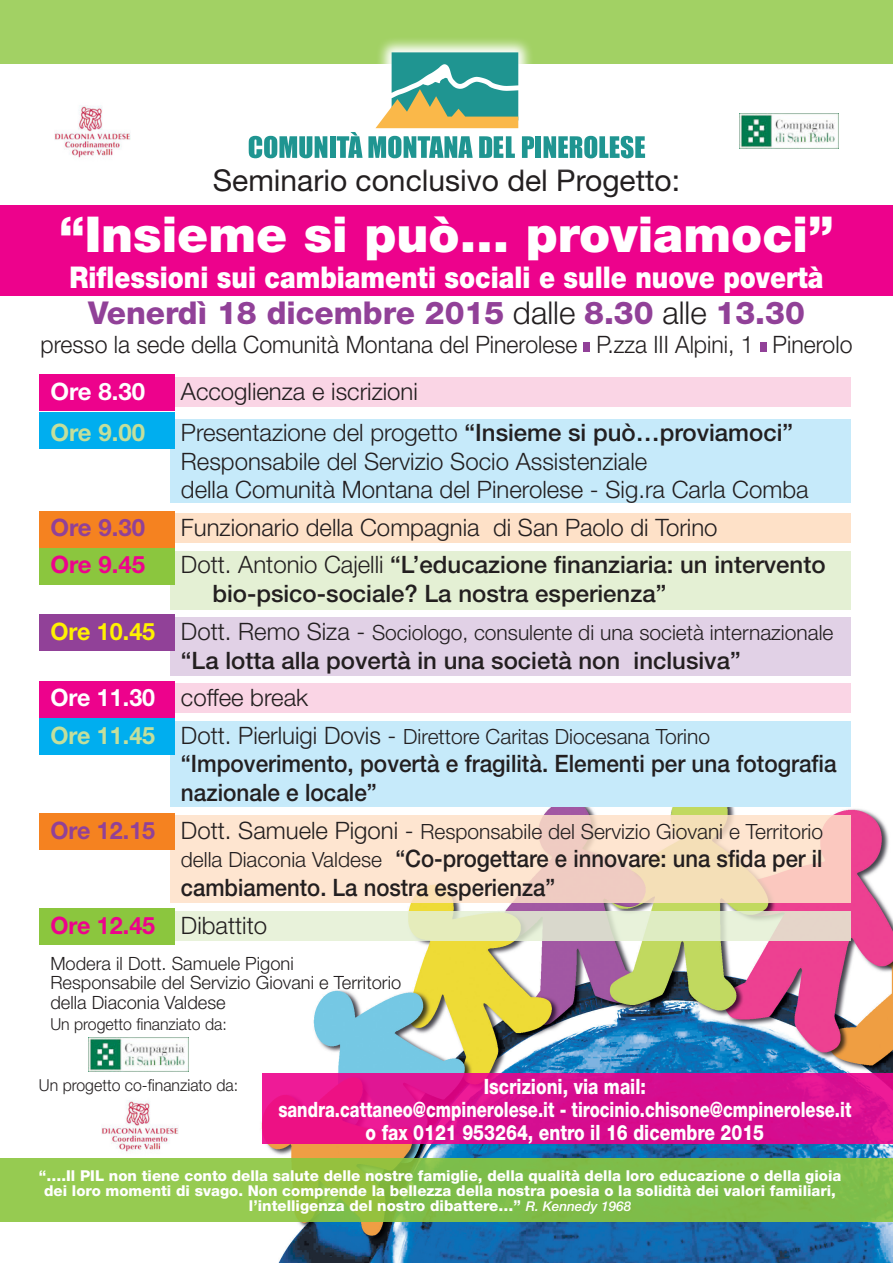
<style>
.page{position:relative;width:893px;height:1263px;background:#fff}
.page>*{position:absolute;margin:0;border:0;box-sizing:border-box;transform-origin:0 0}
.t1{font:900 49.5px "Helvetica Neue LT Std";color:#fff}
.t2{font:800 31.5px "Helvetica Neue LT Std";color:#914198}
.t3{font:900 30px "Helvetica Neue LT Std";color:#fff;scale:.85 1}
.t4{font:30px "Helvetica Neue LT Std";color:#231f20}
.t5{font:300 24px/28.8px "Helvetica Neue LT Std";color:#231f20}
.t6{font:500 24px/28.8px "Helvetica Neue LT Std";color:#231f20}
.t7{font:500 24px/28.8px "Helvetica Neue LT Std";color:#231f20;scale:.92 1}
.t8{font:500 24px/28.8px "Helvetica Neue LT Std";color:#231f20;scale:.94 1}
.t9{font:300 24px "Helvetica Neue LT Std";color:#231f20;scale:.96 1}
.t10{font:700 24px "Helvetica Neue LT Std";color:#fff}
.t11{font:700 24px "Helvetica Neue LT Std";color:#c4df9b}
.t12{font:700 24px "Helvetica Neue LT Std";color:#914198}
.t13{font:700 24px "Helvetica Neue LT Std";color:#ed028c}
.t14{font:800 21.15px "Helvetica Neue LT Std";color:#fff;scale:.78 1}
.t15{font:800 21.15px "Helvetica Neue LT Std";color:#fff;scale:.82 1}
.t16{font:300 21px "Helvetica Neue LT Std";color:#231f20}
.t17{font:300 18.3px "Helvetica Neue LT Std";color:#231f20}
.t18{font:300 16.5px "Helvetica Neue LT Std";color:#231f20;scale:.96 1}
.t19{font:800 15px/15px "Helvetica Neue LT Std";color:#fff;text-align:center}
.s1{font-weight:300;color:#231f20}
.s2{font-weight:500}
.s3{font-weight:300}
.s4{font-weight:700;font-size:24px;color:#fff101}
.s5{font-size:24px}
.s6{font-weight:700;color:#fff}
.s7{font-weight:700;font-size:24px;color:#c4df9b}
.s8{font-weight:700;font-size:24px;color:#914198}
.s9{font-weight:300;font-size:21px}
.s10{font-weight:700;color:#ed028c}
.s11{font-weight:500;font-style:italic;font-size:13.5px}
</style>
<div class="page">
<div style="left:170px;top:377px;width:680px;height:30px;background:#fad5e5"></div>
<div style="left:39px;top:374px;width:135px;height:37px;background:#ed028c"></div>
<img style="left:102px;top:1100px;width:77px;height:52px">
<img style="left:261px;top:774px;width:632px;height:489px">
<div style="left:584px;top:342px;width:6px;height:10px;background:#914198"></div>
<div style="left:760px;top:342px;width:6px;height:10px;background:#914198"></div>
<div style="left:0;top:205px;width:893px;height:91px;background:#ed028c"></div>
<svg style="left:262px;top:1074px;width:631px;height:70px;background:#dc0f8e"></svg>
<img style="left:89px;top:1037px;width:99px;height:35px">
<svg style="left:0;top:1158px;width:893px;height:64px;background:#88c14a"></svg>
<div style="left:0;top:0;width:893px;height:63px;background:#a2d164"></div>
<svg style="left:233px;top:39px;width:428px;height:120px"></svg>
<svg style="left:249px;top:136px;width:78px;height:22px;background:#58b0ad"></svg>
<div style="left:330px;top:136px;width:5px;height:22px;background:#1f9591"></div>
<div style="left:536px;top:136px;width:5px;height:22px;background:#1f9591"></div>
<svg style="left:544px;top:136px;width:101px;height:22px"></svg>
<svg style="left:337px;top:52px;width:197px;height:106px"></svg>
<div style="left:170px;top:419px;width:680px;height:83px;background:#c6eafa"></div>
<div style="left:170px;top:551px;width:680px;height:58px;background:#e4f0d4"></div>
<div style="left:170px;top:722px;width:680px;height:85px;background:#c6eafa"></div>
<div style="left:170px;top:617px;width:680px;height:59px;background:#e1d1e6"></div>
<svg style="left:170px;top:815px;width:680px;height:88px;background:#fadec9"></svg>
<div style="left:170px;top:513px;width:680px;height:30px;background:#fee1c8"></div>
<div style="left:170px;top:683px;width:680px;height:30px;background:#fad5e5"></div>
<svg style="left:174px;top:911px;width:676px;height:30px;background:#e3e9ce"></svg>
<div style="left:39px;top:412px;width:135px;height:37px;background:#00aeef"></div>
<div style="left:39px;top:511px;width:135px;height:36px;background:#f58220"></div>
<div style="left:39px;top:681px;width:135px;height:36px;background:#ed028c"></div>
<div style="left:39px;top:548px;width:135px;height:37px;background:#8bc63e"></div>
<div style="left:39px;top:718px;width:135px;height:37px;background:#00aeef"></div>
<div style="left:39px;top:614px;width:135px;height:37px;background:#914198"></div>
<div style="left:39px;top:813px;width:135px;height:36px;background:#f58220"></div>
<div style="left:39px;top:908px;width:135px;height:37px;background:#8bc63e"></div>
<img style="left:54px;top:105px;width:77px;height:53px">
<img style="left:740px;top:114px;width:99px;height:34px">
<p class="t4" style="left:213px;top:163px;width:469px">Seminario conclusivo del Progetto:</p>
<p class="t1" style="left:59px;top:204px;width:776px">“Insieme si può… proviamoci”</p>
<p class="t3" style="left:70px;top:259px;width:888px">Riflessioni sui cambiamenti sociali e sulle nuove povertà</p>
<p class="t2" style="left:88px;top:294px;width:718px">Venerdì 18 dicembre 2015 <span class="s1">dalle</span> 8.30 <span class="s1">alle</span> 13.30</p>
<p class="t9" style="left:41px;top:330px;width:847px">presso la sede della Comunità Montana del Pinerolese P.zza III Alpini, 1 Pinerolo</p>
<p class="t10" style="left:50px;top:377px;width:96px">Ore 8.30</p>
<p class="t5" style="left:181px;top:376px;width:238px">Accoglienza e iscrizioni</p>
<p class="t11" style="left:50px;top:417px;width:96px">Ore 9.00</p>
<p class="t5" style="left:181px;top:417px;width:614px">Presentazione del progetto <span class="s2">“Insieme si può…proviamoci”<br></span>Responsabile del Servizio Socio Assistenziale</p>
<p class="t5" style="left:181px;top:475px;width:629px">della Comunità Montana del Pinerolese - Sig.ra Carla Comba</p>
<p class="t12" style="left:50px;top:512px;width:96px">Ore 9.30</p>
<p class="t5" style="left:181px;top:512px;width:538px">Funzionario della Compagnia di San Paolo di Torino</p>
<p class="t13" style="left:50px;top:550px;width:96px">Ore 9.45</p>
<p class="t6" style="left:212px;top:550px;width:615px;text-indent:-31px"><span class="s3">Dott. Antonio Cajelli</span> “L’educazione finanziaria: un intervento bio-psico-sociale? La nostra esperienza”</p>
<p class="t16" style="left:50px;top:619px;width:785px"><span class="s4">Ore 10.45</span> <span class="s5">Dott. Remo Siza -</span> Sociologo, consulente di una società internazionale</p>
<p class="t6" style="left:181px;top:645px;width:561px">“La lotta alla povertà in una società non inclusiva”</p>
<p class="t5" style="left:50px;top:682px;width:259px"><span class="s6">Ore 11.30</span> coffee break</p>
<p class="t16" style="left:50px;top:723px;width:661px"><span class="s7">Ore 11.45</span> <span class="s5">Dott. Pierluigi Dovis -</span> Direttore Caritas Diocesana Torino</p>
<p class="t8" style="left:181px;top:749px;width:699px">“Impoverimento, povertà e fragilità. Elementi per una fotografia nazionale e locale”</p>
<p class="t16" style="left:50px;top:818px;width:774px"><span class="s8">Ore 12.15</span> <span class="s5">Dott. Samuele Pigoni -</span> Responsabile del Servizio Giovani e Territorio</p>
<p class="t7" style="left:181px;top:844px;width:699px"><span class="s9">della Diaconia Valdese</span> “Co-progettare e innovare: una sfida per il cambiamento. La nostra esperienza”</p>
<p class="t5" style="left:50px;top:910px;width:218px"><span class="s10">Ore 12.45</span> Dibattito</p>
<p class="t17" style="left:50px;top:952px;width:245px">Modera il Dott. Samuele Pigoni</p>
<p class="t17" style="left:50px;top:971px;width:352px">Responsabile del Servizio Giovani e Territorio</p>
<p class="t17" style="left:50px;top:991px;width:177px">della Diaconia Valdese</p>
<p class="t18" style="left:50px;top:1014px;width:185px">Un progetto finanziato da:</p>
<p class="t18" style="left:39px;top:1075px;width:209px">Un progetto co-finanziato da:</p>
<p class="t15" style="left:484px;top:1074px;width:199px">Iscrizioni, via mail:</p>
<p class="t14" style="left:278px;top:1097px;width:736px">sandra.cattaneo@cmpinerolese.it - tirocinio.chisone@cmpinerolese.it</p>
<p class="t15" style="left:366px;top:1119px;width:488px">o fax 0121 953264, entro il 16 dicembre 2015</p>
<p class="t19" style="left:39px;top:1168px;width:804px">“….Il PIL non tiene conto della salute delle nostre famiglie, della qualità della loro educazione o della gioia dei loro momenti di svago. Non comprende la bellezza della nostra poesia o la solidità dei valori familiari, l’intelligenza del nostro dibattere…” <span class="s11">R. Kennedy 1968</span></p>
</div>
